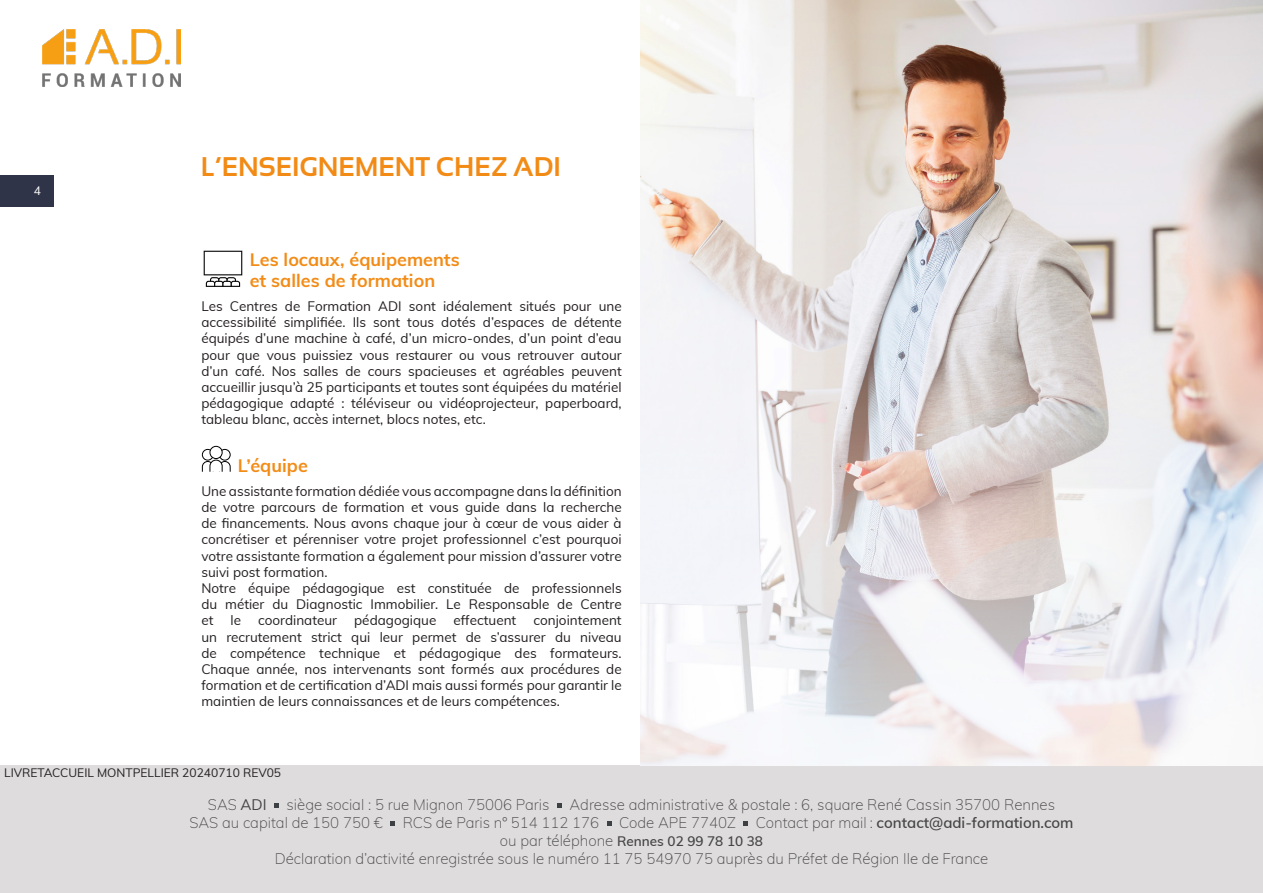
<style>
.page{position:relative;width:1263px;height:893px;background:#fff}
.page>*{position:absolute;margin:0;border:0;box-sizing:border-box;transform-origin:0 0}
.t1{font:700 27px "Sansation";color:#f28b16}
.t2{font:700 18px/21.6px "Muli";color:#f28c17}
.t3{font:200 15px "Muli";color:#464646}
.t4{font:600 15px "Muli";color:#464646}
.t5{font:13.5px/16.2px "Muli";color:#231f20;text-align:justify}
.t6{font:600 13.5px "Muli";color:#464646}
.t7{font:12px "Muli";color:#231f20}
.t8{font:12px "Muli";color:#fff}
.s1{font-weight:400}
.s2{font-weight:200}
.s3{font-weight:200;font-size:15px}
</style>
<div class="page">
<img style="left:42px;top:30px;width:139px;height:56px">
<div style="left:0;top:765px;width:1263px;height:128px;background:#dfdcdd"></div>
<svg style="left:274px;top:803px;width:5px;height:5px"></svg>
<svg style="left:557px;top:803px;width:5px;height:5px"></svg>
<svg style="left:390px;top:821px;width:5px;height:5px"></svg>
<svg style="left:607px;top:821px;width:5px;height:5px"></svg>
<svg style="left:743px;top:821px;width:5px;height:5px"></svg>
<div style="left:0;top:176px;width:54px;height:31px;background:#303449"></div>
<svg style="left:204px;top:251px;width:38px;height:36px"></svg>
<div style="left:219px;top:449px;width:12px;height:12px;border:1px solid #000;border-radius:50%"></div>
<svg style="left:202px;top:449px;width:11px;height:11px"></svg>
<div style="left:202px;top:449px;width:12px;height:12px;border:1px solid #000;border-radius:50%"></div>
<svg style="left:201px;top:459px;width:30px;height:13px"></svg>
<div style="left:210px;top:446px;width:12px;height:13px;background:#fff;border-radius:50%"></div>
<div style="left:210px;top:446px;width:13px;height:13px;border:1px solid #000;border-radius:50%"></div>
<img style="left:640px;top:0;width:622px;height:765px">
<p class="t8" style="left:34px;top:182px;width:9px">4</p>
<p class="t1" style="left:201px;top:151px;width:362px">L’ENSEIGNEMENT CHEZ ADI</p>
<p class="t2" style="left:250px;top:247px;width:211px">Les locaux, équipements et salles de formation</p>
<p class="t5" style="left:201px;top:297px;width:422px">Les Centres de Formation ADI sont idéalement situés pour une accessibilité simplifiée. Ils sont tous dotés d’espaces de détente équipés d’une machine à café, d’un micro-ondes, d’un point d’eau pour que vous puissiez vous restaurer ou vous retrouver autour d’un café. Nos salles de cours spacieuses et agréables peuvent accueillir jusqu’à 25 participants et toutes sont équipées du matériel pédagogique adapté : téléviseur ou vidéoprojecteur, paperboard, tableau blanc, accès internet, blocs notes, etc.</p>
<p class="t2" style="left:238px;top:454px;width:72px">L’équipe</p>
<p class="t5" style="left:201px;top:482px;width:422px">Une assistante formation dédiée vous accompagne dans la définition de votre parcours de formation et vous guide dans la recherche de financements. Nous avons chaque jour à cœur de vous aider à concrétiser et pérenniser votre projet professionnel c’est pourquoi votre assistante formation a également pour mission d’assurer votre suivi post formation.</p>
<p class="t5" style="left:201px;top:579px;width:422px">Notre équipe pédagogique est constituée de professionnels du métier du Diagnostic Immobilier. Le Responsable de Centre et</p>
<p class="t5" style="left:231px;top:612px;width:12px">le</p>
<p class="t5" style="left:258px;top:612px;width:80px">coordinateur</p>
<p class="t5" style="left:354px;top:612px;width:84px">pédagogique</p>
<p class="t5" style="left:453px;top:612px;width:64px">effectuent</p>
<p class="t5" style="left:201px;top:612px;width:422px;text-indent:332px">conjointement un recrutement strict qui leur permet de s’assurer du niveau de compétence technique et pédagogique des formateurs.<br>Chaque année, nos intervenants sont formés aux procédures de formation et de certification d’ADI mais aussi formés pour garantir le maintien de leurs connaissances et de leurs compétences.</p>
<p class="t7" style="left:4px;top:764px;width:278px">LIVRETACCUEIL MONTPELLIER 20240710 REV05</p>
<p class="t3" style="left:208px;top:793px;width:60px">SAS <span class="s1">ADI</span></p>
<p class="t3" style="left:287px;top:793px;width:264px">siège social : 5 rue Mignon 75006 Paris</p>
<p class="t3" style="left:569px;top:793px;width:487px">Adresse administrative &amp; postale : 6, square René Cassin 35700 Rennes</p>
<p class="t3" style="left:189px;top:811px;width:195px">SAS au capital de 150 750 €</p>
<p class="t3" style="left:403px;top:811px;width:198px">RCS de Paris n° 514 112 176</p>
<p class="t3" style="left:619px;top:811px;width:118px">Code APE 7740Z</p>
<p class="t4" style="left:756px;top:811px;width:319px"><span class="s2">Contact par mail :</span> contact@adi-formation.com</p>
<p class="t6" style="left:500px;top:831px;width:265px"><span class="s3">ou par téléphone</span> Rennes 02 99 78 10 38</p>
<p class="t3" style="left:275px;top:847px;width:715px">Déclaration d’activité enregistrée sous le numéro 11 75 54970 75 auprès du Préfet de Région Ile de France</p>
</div>
